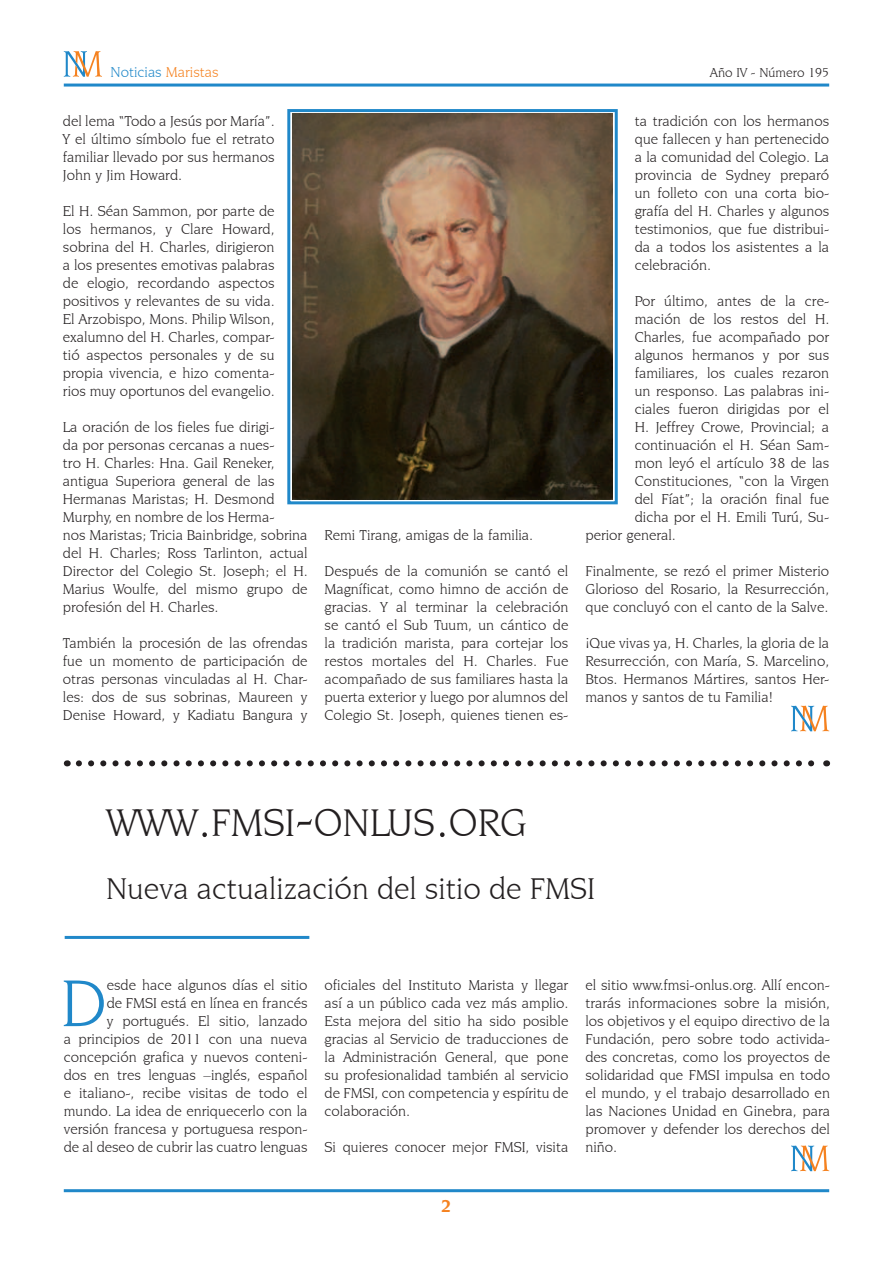
<style>
.page{position:relative;width:893px;height:1263px;background:#fff}
.page>*{position:absolute;margin:0;border:0;box-sizing:border-box;transform-origin:0 0}
.t1{font:70.2px "Novarese IT Cby BT";color:#2088c9}
.t2{font:40.5px "Novarese IT Cby BT";color:#231f20}
.t3{font:31.5px "Novarese IT Cby BT";color:#231f20}
.t4{font:700 18px "Novarese IT Cby BT";color:#f58220}
.t5{font:15px/18px "Novarese IT Cby BT";color:#231f20;text-align:justify}
.t6{font:15px "Novarese IT Cby BT";color:#2088c9}
.t7{font:13.5px "Novarese IT Cby BT";color:#231f20}
.s1{color:#f58220}
.s2{font-size:54px}
</style>
<div class="page">
<hr style="left:64px;top:84px;width:765px;height:3px;background:#2088c9">
<hr style="left:64px;top:1189px;width:765px;height:3px;background:#2088c9">
<svg style="left:64px;top:51px;width:38px;height:26px"></svg>
<hr style="left:65px;top:936px;width:244px;height:3px;background:#2088c9">
<svg style="left:79px;top:760px;width:736px;height:6px"></svg>
<svg style="left:791px;top:1145px;width:38px;height:26px"></svg>
<svg style="left:791px;top:706px;width:38px;height:25px"></svg>
<img style="left:292px;top:114px;width:321px;height:386px">
<div style="left:287px;top:109px;width:331px;height:395px;border:3px solid #2088c9"></div>
<p class="t6" style="left:111px;top:63px;width:110px">Noticias <span class="s1">Maristas</span></p>
<p class="t7" style="left:710px;top:64px;width:121px">Año IV - Número 195</p>
<p class="t5" style="left:63px;top:112px;width:213px">del lema “Todo a Jesús por María”.<br>Y el último símbolo fue el retrato familiar llevado por sus hermanos John y Jim Howard.</p>
<p class="t5" style="left:63px;top:202px;width:213px">El H. Séan Sammon, por parte de los hermanos, y Clare Howard, sobrina del H. Charles, dirigieron a los presentes emotivas palabras de elogio, recordando aspectos positivos y relevantes de su vida.<br>El Arzobispo, Mons. Philip Wilson, exalumno del H. Charles, compar&shy;tió aspectos personales y de su propia vivencia, e hizo comenta&shy;rios muy oportunos del evangelio.</p>
<p class="t5" style="left:63px;top:418px;width:246px;text-align:left">La oración de los fieles fue dirigi-<br>da por personas cercanas a nues-<br>tro H. Charles: Hna. Gail Reneker, antigua Superiora general de las Hermanas Maristas; H. Desmond Murphy, en nombre de los Herma-<br>nos Maristas; Tricia Bainbridge, sobrina del H. Charles; Ross Tarlinton, actual Director del Colegio St. Joseph; el H.<br>Marius Woulfe, del mismo grupo de profesión del H. Charles.</p>
<p class="t5" style="left:63px;top:634px;width:246px">También la procesión de las ofrendas fue un momento de participación de otras personas vinculadas al H. Char&shy;les: dos de sus sobrinas, Maureen y Denise Howard, y Kadiatu Bangura y</p>
<p class="t5" style="left:325px;top:526px;width:210px">Remi Tirang, amigas de la familia.</p>
<p class="t5" style="left:325px;top:562px;width:245px">Después de la comunión se cantó el Magníficat, como himno de acción de gracias. Y al terminar la celebración se cantó el Sub Tuum, un cántico de la tradición marista, para cortejar los restos mortales del H. Charles. Fue acompañado de sus familiares hasta la puerta exterior y luego por alumnos del Colegio St. Joseph, quienes tienen es-</p>
<p class="t5" style="left:635px;top:112px;width:196px">ta tradición con los hermanos que fallecen y han pertenecido a la comunidad del Colegio. La provincia de Sydney preparó un folleto con una corta bio&shy;grafía del H. Charles y algunos testimonios, que fue distribui&shy;da a todos los asistentes a la celebración.</p>
<p class="t5" style="left:635px;top:292px;width:196px">Por último, antes de la cre-</p>
<p class="t5" style="left:635px;top:310px;width:196px">mación de los restos del H.</p>
<p class="t5" style="left:635px;top:328px;width:196px">Charles, fue acompañado por</p>
<p class="t5" style="left:635px;top:346px;width:196px">algunos hermanos y por sus</p>
<p class="t5" style="left:635px;top:364px;width:196px">familiares, los cuales rezaron</p>
<p class="t5" style="left:635px;top:382px;width:196px">un responso. Las palabras ini-</p>
<p class="t5" style="left:635px;top:400px;width:196px">ciales fueron dirigidas por el</p>
<p class="t5" style="left:635px;top:418px;width:196px">H. Jeffrey Crowe, Provincial; a</p>
<p class="t5" style="left:635px;top:436px;width:196px">continuación el H. Séan Sam-</p>
<p class="t5" style="left:635px;top:454px;width:196px">mon leyó el artículo 38 de las</p>
<p class="t5" style="left:635px;top:472px;width:196px">Constituciones, “con la Virgen</p>
<p class="t5" style="left:635px;top:490px;width:196px">del Fíat”; la oración final fue</p>
<p class="t5" style="left:635px;top:508px;width:196px">dicha por el H. Emili Turú, Su-</p>
<p class="t5" style="left:585px;top:526px;width:92px">perior general.</p>
<p class="t5" style="left:585px;top:562px;width:245px">Finalmente, se rezó el primer Misterio Glorioso del Rosario, la Resurrección, que concluyó con el canto de la Salve.</p>
<p class="t5" style="left:585px;top:634px;width:245px">¡Que vivas ya, H. Charles, la gloria de la Resurrección, con María, S. Marcelino, Btos. Hermanos Mártires, santos Her&shy;manos y santos de tu Familia!</p>
<h2 class="t2" style="left:107px;top:799px;width:422px">WWW<span class="s2">.</span>FMSI<span class="s2">-</span>ONLUS<span class="s2">.</span>ORG</h2>
<h3 class="t3" style="left:106px;top:870px;width:490px">Nueva actualización del sitio de FMSI</h3>
<p class="t5" style="left:64px;top:976px;width:245px;text-align:right">esde hace algunos días el sitio<br>de FMSI está en línea en francés<br>y portugués. El sitio, lanzado<br>a principios de 2011 con una nueva concepción grafica y nuevos conteni&shy;dos en tres lenguas –inglés, español e italiano-, recibe visitas de todo el mundo. La idea de enriquecerlo con la versión francesa y portuguesa respon&shy;de al deseo de cubrir las cuatro lenguas</p>
<p class="t5" style="left:325px;top:976px;width:245px">oficiales del Instituto Marista y llegar así a un público cada vez más amplio.<br>Esta mejora del sitio ha sido posible gracias al Servicio de traducciones de la Administración General, que pone su profesionalidad también al servicio de FMSI, con competencia y espíritu de colaboración.</p>
<h1 class="t1" style="left:61px;top:961px;width:47px">D</h1>
<p class="t5" style="left:325px;top:1138px;width:245px">Si quieres conocer mejor FMSI, visita</p>
<p class="t5" style="left:585px;top:976px;width:246px">el sitio www.fmsi-onlus.org. Allí encon&shy;trarás informaciones sobre la misión, los objetivos y el equipo directivo de la Fundación, pero sobre todo activida&shy;des concretas, como los proyectos de solidaridad que FMSI impulsa en todo el mundo, y el trabajo desarrollado en las Naciones Unidad en Ginebra, para promover y defender los derechos del niño.</p>
<p class="t4" style="left:441px;top:1195px;width:12px">2</p>
</div>
